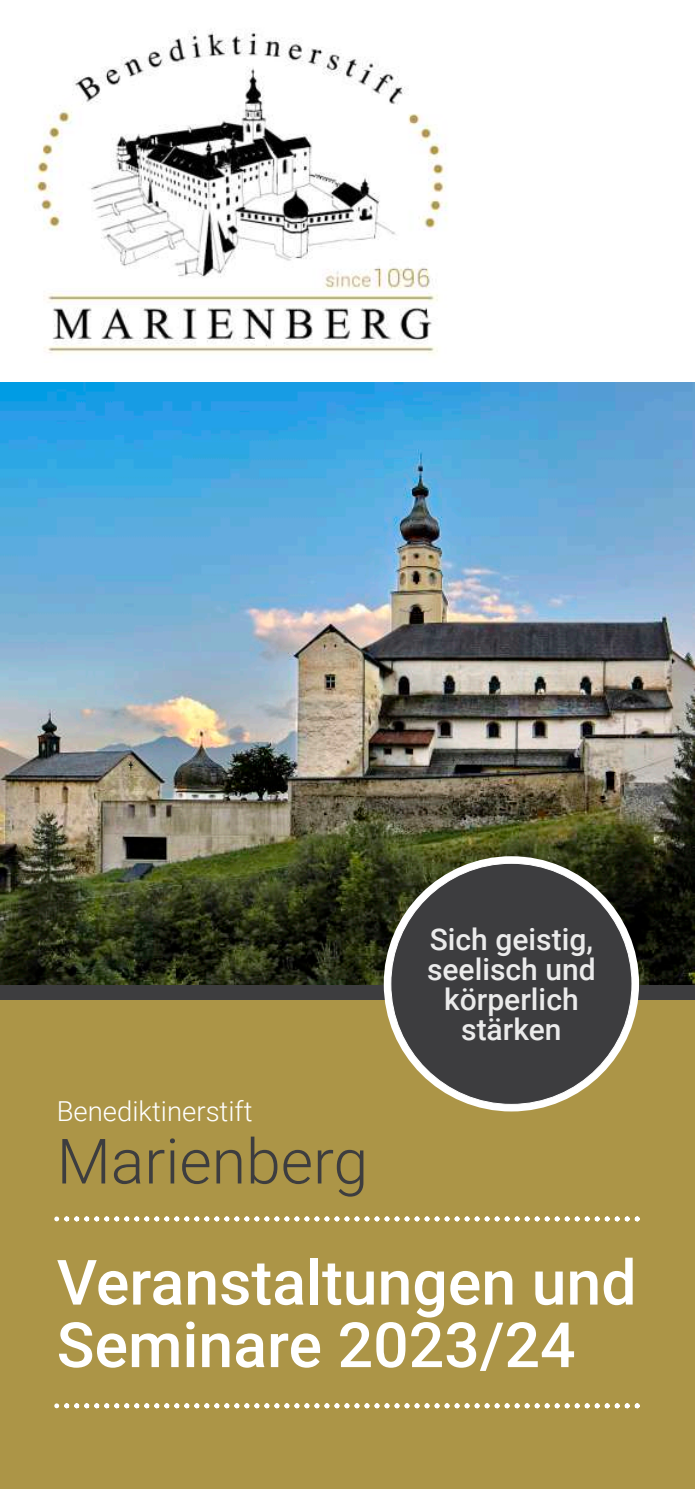
<style>
.page{position:relative;width:695px;height:1489px;background:#fff}
.page>*{position:absolute;margin:0;border:0;box-sizing:border-box;transform-origin:0 0}
.t1{font:500 62.5px/62.5px "Roboto";color:#fff}
.t2{font:300 62.5px "Roboto";color:#3d3d3f}
.t3{font:500 30px/30px "Roboto";color:#ebebeb;text-align:center}
.t4{font:300 27.5px "Roboto";color:#fff}
</style>
<div class="page">
<div style="left:0;top:999px;width:694px;height:489px;background:#ac9547"></div>
<img style="left:25px;top:29px;width:422px;height:326px">
<img style="left:0;top:383px;width:694px;height:602px">
<div style="left:0;top:985px;width:694px;height:14px;background:#3d3d3f"></div>
<div style="left:383px;top:856px;width:256px;height:255px;background:#fff;border-radius:50%"></div>
<div style="left:390px;top:863px;width:242px;height:241px;background:#3d3d3f;border:1px solid #fff;border-radius:50%"></div>
<svg style="left:57px;top:1216px;width:581px;height:5px"></svg>
<svg style="left:57px;top:1403px;width:581px;height:5px"></svg>
<p class="t4" style="left:57px;top:1100px;width:197px">Benediktinerstift</p>
<h1 class="t2" style="left:57px;top:1136px;width:313px">Marienberg</h1>
<p class="t3" style="left:427px;top:927px;width:170px">Sich geistig, seelisch und körperlich stärken</p>
<h1 class="t1" style="left:57px;top:1257px;width:581px">Veranstaltungen und<br>Seminare 2023/24</h1>
</div>
